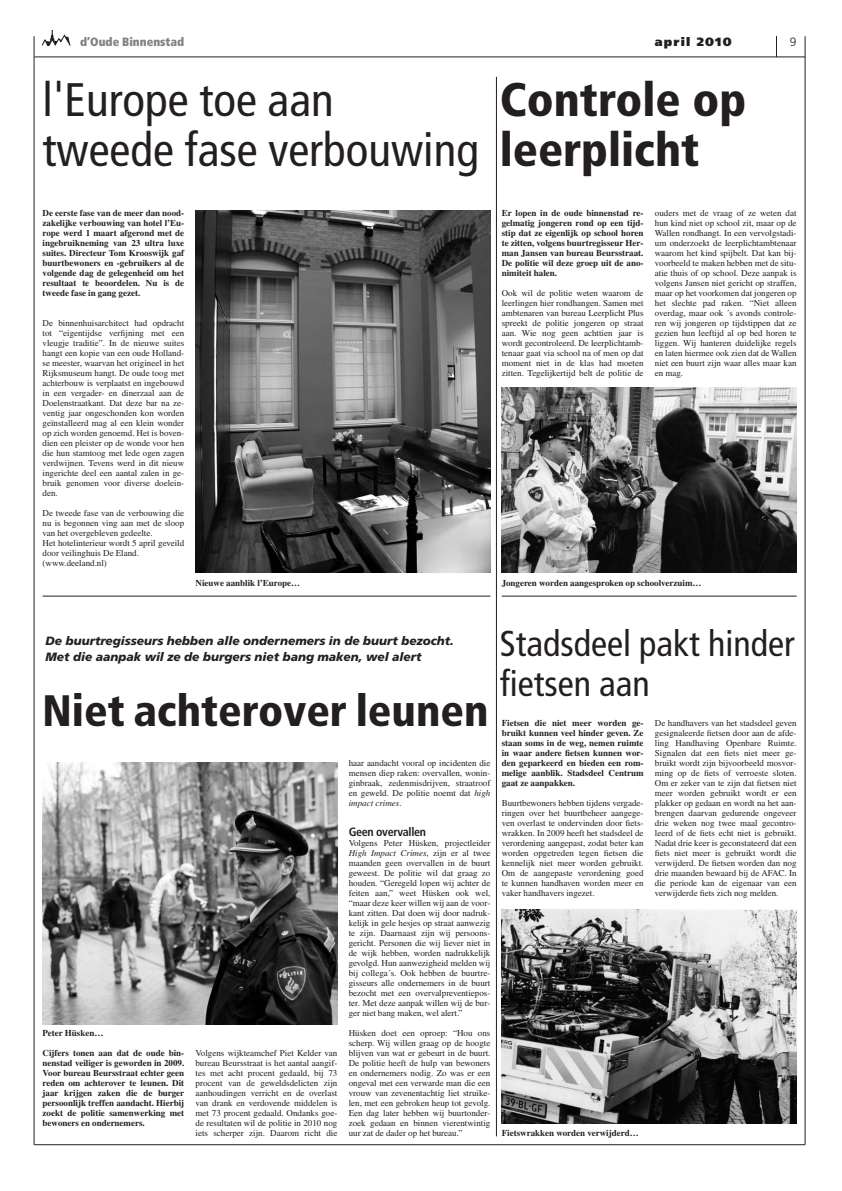
<style>
.page{position:relative;width:842px;height:1191px;background:#fff}
.page>*{position:absolute;margin:0;border:0;box-sizing:border-box;transform-origin:0 0}
.t1{font:condensed 47px/50px "Frutiger LT";color:#231f20}
.t2{font:900 condensed 47px "Frutiger LT";color:#231f20}
.t3{font:900 condensed 44px "Frutiger LT";color:#231f20}
.t4{font:condensed 36px/40px "Frutiger LT";color:#231f20}
.t5{font:italic 900 12px/16px "Frutiger LT";color:#231f20}
.t6{font:900 condensed 12px "Frutiger LT";color:#808285}
.t7{font:700 condensed 12px "Frutiger LT";letter-spacing:-.025em;color:#231f20}
.t8{font:900 12px "Frutiger LT";letter-spacing:.1em;color:#231f20}
.t9{font:300 12px "Frutiger LT";color:#231f20}
.t10{font:9px/10px "Times LT";color:#231f20;text-align:justify}
.t11{font:700 9px/10px "Times LT";color:#231f20;text-align:justify}
.s1{font-weight:900}
.s2{font-style:italic}
</style>
<div class="page">
<hr style="left:34px;top:36px;width:1px;height:1109px;background:#231f20">
<hr style="left:805px;top:36px;width:1px;height:1109px;background:#231f20">
<hr style="left:34px;top:1145px;width:771px;height:1px;background:#231f20">
<hr style="left:34px;top:56px;width:771px;height:1px;background:#231f20">
<svg style="left:43px;top:30px;width:27px;height:16px"></svg>
<svg style="left:776px;top:36px;width:1px;height:20px"></svg>
<img style="left:196px;top:210px;width:294px;height:362px">
<hr style="left:496px;top:77px;width:1px;height:1059px;background:#231f20">
<img style="left:43px;top:762px;width:294px;height:262px">
<img style="left:502px;top:388px;width:295px;height:184px">
<img style="left:502px;top:909px;width:295px;height:215px">
<hr style="left:43px;top:596px;width:447px;height:1px;background:#231f20">
<hr style="left:502px;top:596px;width:295px;height:1px;background:#231f20">
<h3 class="t6" style="left:80px;top:38px;width:106px">d’Oude Binnenstad</h3>
<h3 class="t8" style="left:655px;top:38px;width:78px">april 2010</h3>
<h3 class="t9" style="left:790px;top:36px;width:8px">9</h3>
<h1 class="t1" style="left:43px;top:80px;width:658px">l'Europe toe aan<br>tweede fase verbouwing <span class="s1">leerplicht</span></h1>
<p class="t11" style="left:43px;top:209px;width:143px">De eerste fase van de meer dan nood&shy;zakelijke verbouwing van hotel l’Eu&shy;rope werd 1 maart afgerond met de ingebruikneming van 23 ultra luxe suites. Directeur Tom Krooswijk gaf buurtbewoners en -gebruikers al de volgende dag de gelegenheid om het resultaat te beoordelen. Nu is de tweede fase in gang gezet.</p>
<p class="t10" style="left:43px;top:319px;width:143px">De binnenhuisarchitect had opdracht tot “eigentijdse verfijning met een vleugje traditie”. In de nieuwe suites hangt een kopie van een oude Holland&shy;se meester, waarvan het origineel in het Rijksmuseum hangt. De oude toog met achterbouw is verplaatst en ingebouwd in een vergader- en dinerzaal aan de Doelenstraatkant. Dat deze bar na ze&shy;ventig jaar ongeschonden kon worden geïnstalleerd mag al een klein wonder op zich worden genoemd. Het is boven&shy;dien een pleister op de wonde voor hen die hun stamtoog met lede ogen zagen verdwijnen. Tevens werd in dit nieuw ingerichte deel een aantal zalen in ge&shy;bruik genomen voor diverse doelein&shy;den.</p>
<p class="t10" style="left:43px;top:509px;width:143px;text-align:left">De tweede fase van de verbouwing die nu is begonnen ving aan met de sloop van het overgebleven gedeelte.<br>Het hotelinterieur wordt 5 april geveild door veilinghuis De Eland. (www.deeland.nl)</p>
<h1 class="t2" style="left:500px;top:83px;width:248px">Controle op</h1>
<p class="t11" style="left:502px;top:209px;width:143px">Er lopen in de oude binnenstad re&shy;gelmatig jongeren rond op een tijd&shy;stip dat ze eigenlijk op school horen te zitten, volgens buurtregisseur Her&shy;man Jansen van bureau Beursstraat.<br>De politie wil deze groep uit de ano&shy;nimiteit halen.</p>
<p class="t10" style="left:502px;top:289px;width:143px">Ook wil de politie weten waarom de leerlingen hier rondhangen. Samen met ambtenaren van bureau Leerplicht Plus spreekt de politie jongeren op straat aan. Wie nog geen achttien jaar is wordt gecontroleerd. De leerplichtamb&shy;tenaar gaat via school na of men op dat moment niet in de klas had moeten zitten. Tegelijkertijd belt de politie de</p>
<p class="t10" style="left:655px;top:209px;width:143px">ouders met de vraag of ze weten dat hun kind niet op school zit, maar op de Wallen rondhangt. In een vervolgstadi&shy;um onderzoekt de leerplichtambtenaar waarom het kind spijbelt. Dat kan bij&shy;voorbeeld te maken hebben met de situ&shy;atie thuis of op school. Deze aanpak is volgens Jansen niet gericht op straffen, maar op het voorkomen dat jongeren op het slechte pad raken. “Niet alleen overdag, maar ook ´s avonds controle&shy;ren wij jongeren op tijdstippen dat ze gezien hun leeftijd al op bed horen te liggen. Wij hanteren duidelijke regels en laten hiermee ook zien dat de Wallen niet een buurt zijn waar alles maar kan en mag.</p>
<p class="t11" style="left:196px;top:579px;width:106px">Nieuwe aanblik l’Europe…</p>
<p class="t11" style="left:502px;top:579px;width:201px">Jongeren worden aangesproken op schoolverzuim…</p>
<h3 class="t5" style="left:46px;top:634px;width:410px">De buurtregisseurs hebben alle ondernemers in de buurt bezocht.<br>Met die aanpak wil ze de burgers niet bang maken, wel alert</h3>
<h2 class="t3" style="left:43px;top:695px;width:448px">Niet achterover leunen</h2>
<p class="t11" style="left:43px;top:1029px;width:62px">Peter Hüsken…</p>
<p class="t11" style="left:43px;top:1049px;width:143px">Cijfers tonen aan dat de oude bin&shy;nenstad veiliger is geworden in 2009.<br>Voor bureau Beursstraat echter geen reden om achterover te leunen. Dit jaar krijgen zaken die de burger persoonlijk treffen aandacht. Hierbij zoekt de politie samenwerking met bewoners en ondernemers.</p>
<p class="t10" style="left:196px;top:1049px;width:143px">Volgens wijkteamchef Piet Kelder van bureau Beursstraat is het aantal aangif&shy;tes met acht procent gedaald, bij 73 procent van de geweldsdelicten zijn aanhoudingen verricht en de overlast van drank en verdovende middelen is met 73 procent gedaald. Ondanks goe&shy;de resultaten wil de politie in 2010 nog iets scherper zijn. Daarom richt die</p>
<p class="t10" style="left:349px;top:759px;width:143px">haar aandacht vooral op incidenten die mensen diep raken: overvallen, wonin&shy;ginbraak, zedenmisdrijven, straatroof en geweld. De politie noemt dat <span class="s2">high impact crimes</span>.</p>
<h3 class="t7" style="left:349px;top:828px;width:79px">Geen overvallen</h3>
<p class="t10" style="left:349px;top:839px;width:143px">Volgens Peter Hüsken, projectleider <span class="s2">High Impact Crimes</span>, zijn er al twee maanden geen overvallen in de buurt geweest. De politie wil dat graag zo houden. “Geregeld lopen wij achter de feiten aan,” weet Hüsken ook wel, “maar deze keer willen wij aan de voor&shy;kant zitten. Dat doen wij door nadruk&shy;kelijk in gele hesjes op straat aanwezig te zijn. Daarnaast zijn wij persoons&shy;gericht. Personen die wij liever niet in de wijk hebben, worden nadrukkelijk gevolgd. Hun aanwezigheid melden wij bij collega´s. Ook hebben de buurtre&shy;gisseurs alle ondernemers in de buurt bezocht met een overvalpreventiepos&shy;ter. Met deze aanpak willen wij de bur&shy;ger niet bang maken, wel alert.”</p>
<p class="t10" style="left:349px;top:1029px;width:143px">Hüsken doet een oproep: “Hou ons scherp. Wij willen graag op de hoogte blijven van wat er gebeurt in de buurt.<br>De politie heeft de hulp van bewoners en ondernemers nodig. Zo was er een ongeval met een verwarde man die een vrouw van zevenentachtig liet struike&shy;len, met een gebroken heup tot gevolg.<br>Een dag later hebben wij buurtonder&shy;zoek gedaan en binnen vierentwintig uur zat de dader op het bureau.”</p>
<h3 class="t4" style="left:500px;top:628px;width:296px">Stadsdeel pakt hinder fietsen aan</h3>
<p class="t11" style="left:502px;top:719px;width:143px">Fietsen die niet meer worden ge&shy;bruikt kunnen veel hinder geven. Ze staan soms in de weg, nemen ruimte in waar andere fietsen kunnen wor&shy;den geparkeerd en bieden een rom&shy;melige aanblik. Stadsdeel Centrum gaat ze aanpakken.</p>
<p class="t10" style="left:502px;top:799px;width:143px">Buurtbewoners hebben tijdens vergade&shy;ringen over het buurtbeheer aangege&shy;ven overlast te ondervinden door fiets&shy;wrakken. In 2009 heeft het stadsdeel de verordening aangepast, zodat beter kan worden opgetreden tegen fietsen die kennelijk niet meer worden gebruikt.<br>Om de aangepaste verordening goed te kunnen handhaven worden meer en vaker handhavers ingezet.</p>
<p class="t10" style="left:655px;top:719px;width:143px">De handhavers van het stadsdeel geven gesignaleerde fietsen door aan de afde&shy;ling Handhaving Openbare Ruimte.<br>Signalen dat een fiets niet meer ge&shy;bruikt wordt zijn bijvoorbeeld mosvor&shy;ming op de fiets of verroeste sloten.<br>Om er zeker van te zijn dat fietsen niet meer worden gebruikt wordt er een plakker op gedaan en wordt na het aan&shy;brengen daarvan gedurende ongeveer drie weken nog twee maal gecontro&shy;leerd of de fiets echt niet is gebruikt.<br>Nadat drie keer is geconstateerd dat een fiets niet meer is gebruikt wordt die verwijderd. De fietsen worden dan nog drie maanden bewaard bij de AFAC. In die periode kan de eigenaar van een verwijderde fiets zich nog melden.</p>
<p class="t11" style="left:502px;top:1129px;width:139px">Fietswrakken worden verwijderd…</p>
</div>
